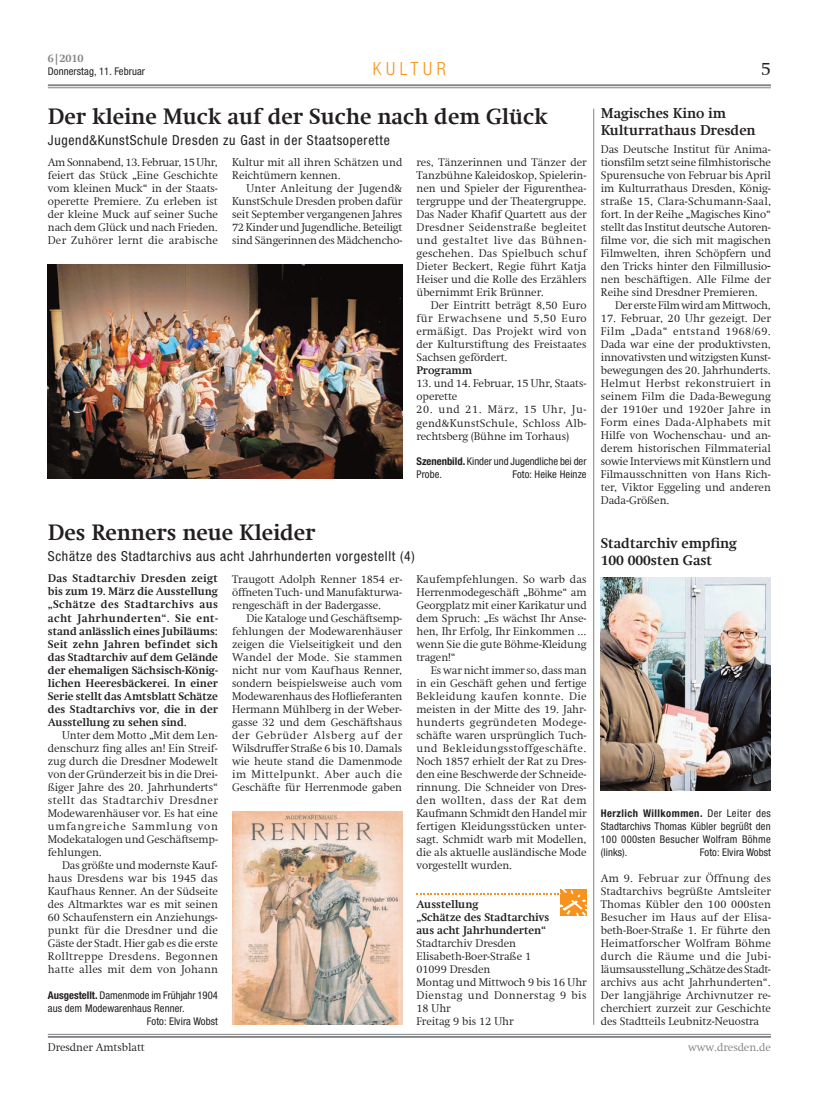
<style>
.page{position:relative;width:833px;height:1117px;background:#fff}
.page>*{position:absolute;margin:0;border:0;box-sizing:border-box;transform-origin:0 0}
.t1{font:700 22.5px "Swift Com";letter-spacing:-.005em;color:#231f20}
.t2{font:300 18.75px "Swift Com";color:#231f20}
.t3{font:300 condensed 18.12px "Helvetica Neue";letter-spacing:.25em;color:#f7931d}
.t4{font:700 14.38px/16.9px "Swift Com";letter-spacing:-.005em;color:#231f20}
.t5{font:condensed 13.75px "Helvetica Neue";letter-spacing:.05em;color:#231f20}
.t6{font:300 11.25px/13px "Swift Com";letter-spacing:-.005em;color:#231f20;text-align:justify}
.t7{font:700 11.25px/13px "Swift Com";letter-spacing:-.005em;color:#231f20;text-align:justify}
.t8{font:300 11.25px "Swift Com";letter-spacing:-.025em;color:#231f20}
.t9{font:300 11.25px "Swift Com";letter-spacing:-.005em;color:#808285}
.t10{font:700 11.25px "Swift Com";color:#808285}
.t11{font:condensed 10.62px/13px "Helvetica Neue";letter-spacing:.01em;color:#231f20}
.s1{font-weight:700}
</style>
<div class="page">
<hr style="left:48px;top:1033px;width:723px;height:1px;background:#808285">
<hr style="left:48px;top:1035px;width:723px;height:2px;background:#808285">
<hr style="left:48px;top:87px;width:723px;height:1px;background:#808285">
<hr style="left:48px;top:84px;width:723px;height:2px;background:#808285">
<img style="left:48px;top:265px;width:354px;height:213px">
<img style="left:232px;top:811px;width:170px;height:213px">
<img style="left:601px;top:577px;width:170px;height:213px">
<svg style="left:416px;top:889px;width:170px;height:27px"></svg>
<hr style="left:593px;top:109px;width:1px;height:915px;background:#808285">
<p class="t10" style="left:48px;top:52px;width:37px">6|2010</p>
<p class="t11" style="left:48px;top:65px;width:99px">Donnerstag, 11. Februar</p>
<h3 class="t3" style="left:373px;top:58px;width:74px">KULTUR</h3>
<h1 class="t1" style="left:48px;top:103px;width:501px">Der kleine Muck auf der Suche nach dem Glück</h1>
<p class="t5" style="left:48px;top:132px;width:343px">Jugend&amp;KunstSchule Dresden zu Gast in der Staatsoperette</p>
<p class="t6" style="left:48px;top:156px;width:172px">Am Sonnabend, 13. Februar, 15 Uhr, feiert das Stück „Eine Geschichte vom kleinen Muck“ in der Staats&shy;operette Premiere. Zu erleben ist der kleine Muck auf seiner Suche nach dem Glück und nach Frieden.<br>Der Zuhörer lernt die arabische</p>
<p class="t6" style="left:232px;top:156px;width:172px">Kultur mit all ihren Schätzen und<br>Reichtümern kennen.</p>
<p class="t6" style="left:232px;top:182px;width:172px;text-indent:14px">Unter Anleitung der Jugend&amp; KunstSchule Dresden proben dafür seit September vergangenen Jahres 72 Kinder und Jugendliche. Beteiligt sind Sängerinnen des Mädchencho-</p>
<p class="t6" style="left:416px;top:156px;width:172px">res, Tänzerinnen und Tänzer der Tanzbühne Kaleidoskop, Spielerin&shy;nen und Spieler der Figurenthea&shy;tergruppe und der Theatergruppe.<br>Das Nader Khafif Quartett aus der Dresdner Seidenstraße begleitet und gestaltet live das Bühnen&shy;geschehen. Das Spielbuch schuf Dieter Beckert, Regie führt Katja Heiser und die Rolle des Erzählers übernimmt Erik Brünner.</p>
<p class="t6" style="left:416px;top:299px;width:172px;text-indent:14px">Der Eintritt beträgt 8,50 Euro für Erwachsene und 5,50 Euro ermäßigt. Das Projekt wird von der Kulturstiftung des Freistaates Sachsen gefördert.</p>
<p class="t7" style="left:416px;top:364px;width:57px">Programm</p>
<p class="t6" style="left:416px;top:377px;width:171px">13. und 14. Februar, 15 Uhr, Staats&shy;operette</p>
<p class="t6" style="left:416px;top:403px;width:172px">20. und 21. März, 15 Uhr, Ju&shy;gend&amp;KunstSchule, Schloss Alb&shy;rechtsberg (Bühne im Torhaus)</p>
<p class="t11" style="left:416px;top:455px;width:171px"><span class="s1">Szenenbild.</span> Kinder und Jugendliche bei der<br>Probe.</p>
<p class="t11" style="left:512px;top:468px;width:76px">Foto: Heike Heinze</p>
<h1 class="t1" style="left:48px;top:519px;width:269px">Des Renners neue Kleider</h1>
<p class="t5" style="left:48px;top:548px;width:368px">Schätze des Stadtarchivs aus acht Jahrhunderten vorgestellt (4)</p>
<p class="t7" style="left:48px;top:572px;width:172px">Das Stadtarchiv Dresden zeigt bis zum 19. März die Ausstellung „Schätze des Stadtarchivs aus acht Jahrhunderten“. Sie ent&shy;stand anlässlich eines Jubiläums:<br>Seit zehn Jahren befindet sich das Stadtarchiv auf dem Gelände der ehemaligen Sächsisch-König&shy;lichen Heeresbäckerei. In einer Serie stellt das Amtsblatt Schätze des Stadtarchivs vor, die in der Ausstellung zu sehen sind.</p>
<p class="t6" style="left:48px;top:728px;width:172px;text-indent:14px">Unter dem Motto „Mit dem Len&shy;denschurz fing alles an! Ein Streif&shy;zug durch die Dresdner Modewelt von der Gründerzeit bis in die Drei&shy;ßiger Jahre des 20. Jahrhunderts“ stellt das Stadtarchiv Dresdner Modewarenhäuser vor. Es hat eine umfangreiche Sammlung von Modekatalogen und Geschäftsemp&shy;fehlungen.</p>
<p class="t6" style="left:48px;top:858px;width:172px;text-indent:14px">Das größte und modernste Kauf&shy;haus Dresdens war bis 1945 das Kaufhaus Renner. An der Südseite des Altmarktes war es mit seinen 60 Schaufenstern ein Anziehungs&shy;punkt für die Dresdner und die Gäste der Stadt. Hier gab es die erste Rolltreppe Dresdens. Begonnen hatte alles mit dem von Johann</p>
<p class="t11" style="left:48px;top:988px;width:172px"><span class="s1">Ausgestellt.</span> Damenmode im Frühjahr 1904</p>
<p class="t11" style="left:48px;top:1001px;width:138px">aus dem Modewarenhaus Renner.</p>
<p class="t11" style="left:147px;top:1014px;width:72px">Foto: Elvira Wobst</p>
<p class="t6" style="left:232px;top:572px;width:172px">Traugott Adolph Renner 1854 er&shy;öffneten Tuch- und Manufakturwa&shy;rengeschäft in der Badergasse.</p>
<p class="t6" style="left:232px;top:611px;width:172px;text-indent:14px">Die Kataloge und Geschäftsemp&shy;fehlungen der Modewarenhäuser zeigen die Vielseitigkeit und den Wandel der Mode. Sie stammen nicht nur vom Kaufhaus Renner, sondern beispielsweise auch vom Modewarenhaus des Hoflieferanten Hermann Mühlberg in der Weber&shy;gasse 32 und dem Geschäftshaus der Gebrüder Alsberg auf der Wilsdruffer Straße 6 bis 10. Damals wie heute stand die Damenmode im Mittelpunkt. Aber auch die Geschäfte für Herrenmode gaben</p>
<p class="t6" style="left:416px;top:572px;width:172px">Kaufempfehlungen. So warb das Herrenmodegeschäft „Böhme“ am Georgplatz mit einer Karikatur und dem Spruch: „Es wächst Ihr Anse&shy;hen, Ihr Erfolg, Ihr Einkommen ... wenn Sie die gute Böhme-Kleidung tragen!“</p>
<p class="t6" style="left:416px;top:663px;width:172px;text-indent:14px">Es war nicht immer so, dass man in ein Geschäft gehen und fertige Bekleidung kaufen konnte. Die meisten in der Mitte des 19. Jahr&shy;hunderts gegründeten Modege&shy;schäfte waren ursprünglich Tuch&shy;und Bekleidungsstoffgeschäfte.<br>Noch 1857 erhielt der Rat zu Dres&shy;den eine Beschwerde der Schneide&shy;rinnung. Die Schneider von Dres&shy;den wollten, dass der Rat dem Kaufmann Schmidt den Handel mir fertigen Kleidungsstücken unter&shy;sagt. Schmidt warb mit Modellen, die als aktuelle ausländische Mode vorgestellt wurden.</p>
<p class="t7" style="left:416px;top:897px;width:134px;text-align:left">Ausstellung<br>„Schätze des Stadtarchivs aus acht Jahrhunderten“</p>
<p class="t6" style="left:416px;top:936px;width:172px;text-align:left">Stadtarchiv Dresden<br>Elisabeth-Boer-Straße 1<br>01099 Dresden<br>Montag und Mittwoch 9 bis 16 Uhr<br>Dienstag und Donnerstag 9 bis<br>18 Uhr<br>Freitag 9 bis 12 Uhr</p>
<h2 class="t2" style="left:761px;top:58px;width:12px">5</h2>
<p class="t4" style="left:601px;top:105px;width:156px">Magisches Kino im<br>Kulturrathaus Dresden</p>
<p class="t6" style="left:601px;top:143px;width:172px">Das Deutsche Institut für Anima&shy;tionsfilm setzt seine filmhistorische Spurensuche von Februar bis April im Kulturrathaus Dresden, König&shy;straße 15, Clara-Schumann-Saal, fort. In der Reihe „Magisches Kino“ stellt das Institut deutsche Autoren&shy;filme vor, die sich mit magischen Filmwelten, ihren Schöpfern und den Tricks hinter den Filmillusio&shy;nen beschäftigen. Alle Filme der Reihe sind Dresdner Premieren.</p>
<p class="t8" style="left:615px;top:299px;width:157px">Der erste Film wird am Mittwoch,</p>
<p class="t6" style="left:601px;top:312px;width:172px">17. Februar, 20 Uhr gezeigt. Der Film „Dada“ entstand 1968/69.<br>Dada war eine der produktivsten, innovativsten und witzigsten Kunst&shy;bewegungen des 20. Jahrhunderts.<br>Helmut Herbst rekonstruiert in seinem Film die Dada-Bewegung der 1910er und 1920er Jahre in Form eines Dada-Alphabets mit Hilfe von Wochenschau- und an&shy;derem historischen Filmmaterial sowie Interviews mit Künstlern und Filmausschnitten von Hans Rich&shy;ter, Viktor Eggeling und anderen Dada-Größen.</p>
<p class="t4" style="left:601px;top:534px;width:138px">Stadtarchiv empfing<br>100 000sten Gast</p>
<p class="t11" style="left:601px;top:806px;width:172px;text-align:justify"><span class="s1">Herzlich Willkommen.</span> Der Leiter des Stadtarchivs Thomas Kübler begrüßt den 100 000sten Besucher Wolfram Böhme (links).</p>
<p class="t11" style="left:700px;top:845px;width:72px">Foto: Elvira Wobst</p>
<p class="t6" style="left:601px;top:871px;width:172px">Am 9. Februar zur Öffnung des Stadtarchivs begrüßte Amtsleiter Thomas Kübler den 100 000sten Besucher im Haus auf der Elisa&shy;beth-Boer-Straße 1. Er führte den Heimatforscher Wolfram Böhme durch die Räume und die Jubi&shy;läumsausstellung „Schätze des Stadt&shy;archivs aus acht Jahrhunderten“.<br>Der langjährige Archivnutzer re&shy;cherchiert zurzeit zur Geschichte des Stadtteils Leubnitz-Neuostra</p>
<p class="t6" style="left:48px;top:1040px;width:98px">Dresdner Amtsblatt</p>
<p class="t9" style="left:688px;top:1040px;width:84px">www.dresden.de</p>
</div>
